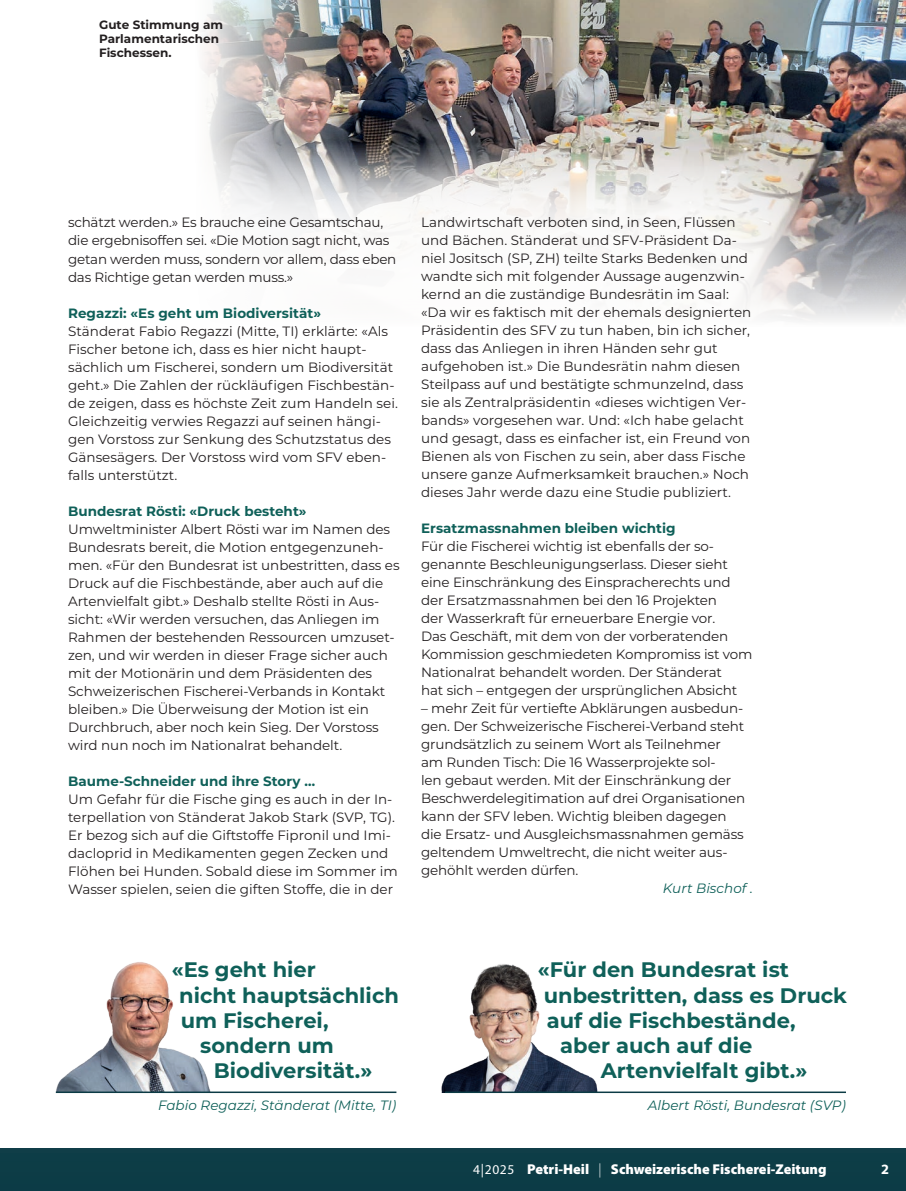
<style>
.page{position:relative;width:906px;height:1191px;background:#fff}
.page>*{position:absolute;margin:0;border:0;box-sizing:border-box;transform-origin:0 0}
.t1{font:700 21px "Montserrat";color:#0f6059}
.t2{font:900 14.25px "Myriad Pro";color:#fff}
.t3{font:700 14.25px "Myriad Pro";color:#fff}
.t4{font:13.5px/18px "Montserrat";letter-spacing:-.005em;color:#231f20}
.t5{font:700 13.5px "Montserrat";color:#0f6059}
.t6{font:italic 13.5px "Montserrat";color:#0f6059}
.t7{font:700 12px/14.4px "Montserrat";color:#231f20}
.s1{font-weight:400;font-size:13.5px}
.s2{font-weight:300}
</style>
<div class="page">
<div style="left:0;top:1148px;width:906px;height:43px;background:#0d3d46"></div>
<img style="left:202px;top:0;width:704px;height:321px">
<svg style="left:138px;top:142px;width:667px;height:211px"></svg>
<img style="left:56px;top:962px;width:155px;height:129px">
<hr style="left:56px;top:1091px;width:340px;height:2px;background:#0c3b45">
<img style="left:441px;top:964px;width:157px;height:128px">
<hr style="left:445px;top:1091px;width:401px;height:2px;background:#0c3b45">
<p class="t7" style="left:99px;top:17px;width:125px">Gute Stimmung am<br>Parlamentarischen<br>Fischessen.</p>
<p class="t4" style="left:68px;top:213px;width:330px">schätzt werden.» Es brauche eine Gesamtschau, die ergebnisoffen sei. «Die Motion sagt nicht, was getan werden muss, sondern vor allem, dass eben das Richtige getan werden muss.»</p>
<p class="t5" style="left:68px;top:303px;width:254px">Regazzi: «Es geht um Biodiversität»</p>
<p class="t4" style="left:68px;top:321px;width:331px">Ständerat Fabio Regazzi (Mitte, TI) erklärte: «Als Fischer betone ich, dass es hier nicht haupt&shy;sächlich um Fischerei, sondern um Biodiversität geht.» Die Zahlen der rückläufigen Fischbestän&shy;de zeigen, dass es höchste Zeit zum Handeln sei.<br>Gleichzeitig verwies Regazzi auf seinen hängi&shy;gen Vorstoss zur Senkung des Schutzstatus des Gänsesägers. Der Vorstoss wird vom SFV eben&shy;falls unterstützt.</p>
<p class="t5" style="left:68px;top:501px;width:240px">Bundesrat Rösti: «Druck besteht»</p>
<p class="t4" style="left:68px;top:519px;width:333px">Umweltminister Albert Rösti war im Namen des Bundesrats bereit, die Motion entgegenzuneh&shy;men. «Für den Bundesrat ist unbestritten, dass es Druck auf die Fischbestände, aber auch auf die Artenvielfalt gibt.» Deshalb stellte Rösti in Aus&shy;sicht: «Wir werden versuchen, das Anliegen im Rahmen der bestehenden Ressourcen umzuset&shy;zen, und wir werden in dieser Frage sicher auch mit der Motionärin und dem Präsidenten des Schweizerischen Fischerei-Verbands in Kontakt bleiben.» Die Überweisung der Motion ist ein Durchbruch, aber noch kein Sieg. Der Vorstoss wird nun noch im Nationalrat behandelt.</p>
<p class="t5" style="left:68px;top:771px;width:249px">Baume-Schneider und ihre Story …</p>
<p class="t4" style="left:68px;top:789px;width:331px">Um Gefahr für die Fische ging es auch in der In&shy;terpellation von Ständerat Jakob Stark (SVP, TG).<br>Er bezog sich auf die Giftstoffe Fipronil und Imi&shy;dacloprid in Medikamenten gegen Zecken und Flöhen bei Hunden. Sobald diese im Sommer im Wasser spielen, seien die giften Stoffe, die in der</p>
<p class="t4" style="left:421px;top:213px;width:332px">Landwirtschaft verboten sind, in Seen, Flüssen und Bächen. Ständerat und SFV-Präsident Da&shy;niel Jositsch (SP, ZH) teilte Starks Bedenken und wandte sich mit folgender Aussage augenzwin&shy;kernd an die zuständige Bundesrätin im Saal: «Da wir es faktisch mit der ehemals designierten Präsidentin des SFV zu tun haben, bin ich sicher, dass das Anliegen in ihren Händen sehr gut aufgehoben ist.» Die Bundesrätin nahm diesen Steilpass auf und bestätigte schmunzelnd, dass sie als Zentralpräsidentin «dieses wichtigen Ver&shy;bands» vorgesehen war. Und: «Ich habe gelacht und gesagt, dass es einfacher ist, ein Freund von Bienen als von Fischen zu sein, aber dass Fische unsere ganze Aufmerksamkeit brauchen.» Noch dieses Jahr werde dazu eine Studie publiziert.</p>
<p class="t5" style="left:421px;top:519px;width:256px">Ersatzmassnahmen bleiben wichtig</p>
<p class="t4" style="left:421px;top:537px;width:333px">Für die Fischerei wichtig ist ebenfalls der so&shy;genannte Beschleunigungserlass. Dieser sieht eine Einschränkung des Einspracherechts und der Ersatzmassnahmen bei den 16 Projekten<br>der Wasserkraft für erneuerbare Energie vor.<br>Das Geschäft, mit dem von der vorberatenden Kommission geschmiedeten Kompromiss ist vom Nationalrat behandelt worden. Der Ständerat<br>hat sich – entgegen der ursprünglichen Absicht</p>
<p class="t4" style="left:421px;top:699px;width:326px">– mehr Zeit für vertiefte Abklärungen ausbedun&shy;gen. Der Schweizerische Fischerei-Verband steht grundsätzlich zu seinem Wort als Teilnehmer am Runden Tisch: Die 16 Wasserprojekte sol-<br>len gebaut werden. Mit der Einschränkung der Beschwerdelegitimation auf drei Organisationen kann der SFV leben. Wichtig bleiben dagegen die Ersatz- und Ausgleichsmassnahmen gemäss geltendem Umweltrecht, die nicht weiter aus&shy;gehöhlt werden dürfen.</p>
<p class="t6" style="left:663px;top:879px;width:91px">Kurt Bischof .</p>
<h1 class="t1" style="left:172px;top:954px;width:146px">«Es geht hier</h1>
<h1 class="t1" style="left:179px;top:980px;width:221px">nicht hauptsächlich</h1>
<h1 class="t1" style="left:181px;top:1005px;width:149px">um Fischerei,</h1>
<h1 class="t1" style="left:200px;top:1030px;width:135px">sondern um</h1>
<h1 class="t1" style="left:214px;top:1055px;width:160px">Biodiversität.»</h1>
<p class="t6" style="left:158px;top:1096px;width:240px">Fabio Regazzi, Ständerat (Mitte, TI)</p>
<h1 class="t1" style="left:538px;top:954px;width:253px">«Für den Bundesrat ist</h1>
<h1 class="t1" style="left:544px;top:980px;width:305px">unbestritten, dass es Druck</h1>
<h1 class="t1" style="left:547px;top:1005px;width:250px">auf die Fischbestände,</h1>
<h1 class="t1" style="left:560px;top:1030px;width:194px">aber auch auf die</h1>
<h1 class="t1" style="left:601px;top:1055px;width:208px">Artenvielfalt gibt.»</h1>
<p class="t6" style="left:648px;top:1096px;width:200px">Albert Rösti, Bundesrat (SVP)</p>
<p class="t2" style="left:473px;top:1159px;width:355px"><span class="s1">4|2025</span> Petri-Heil <span class="s2">|</span> Schweizerische Fischerei-Zeitung</p>
<p class="t3" style="left:881px;top:1159px;width:9px">2</p>
</div>
